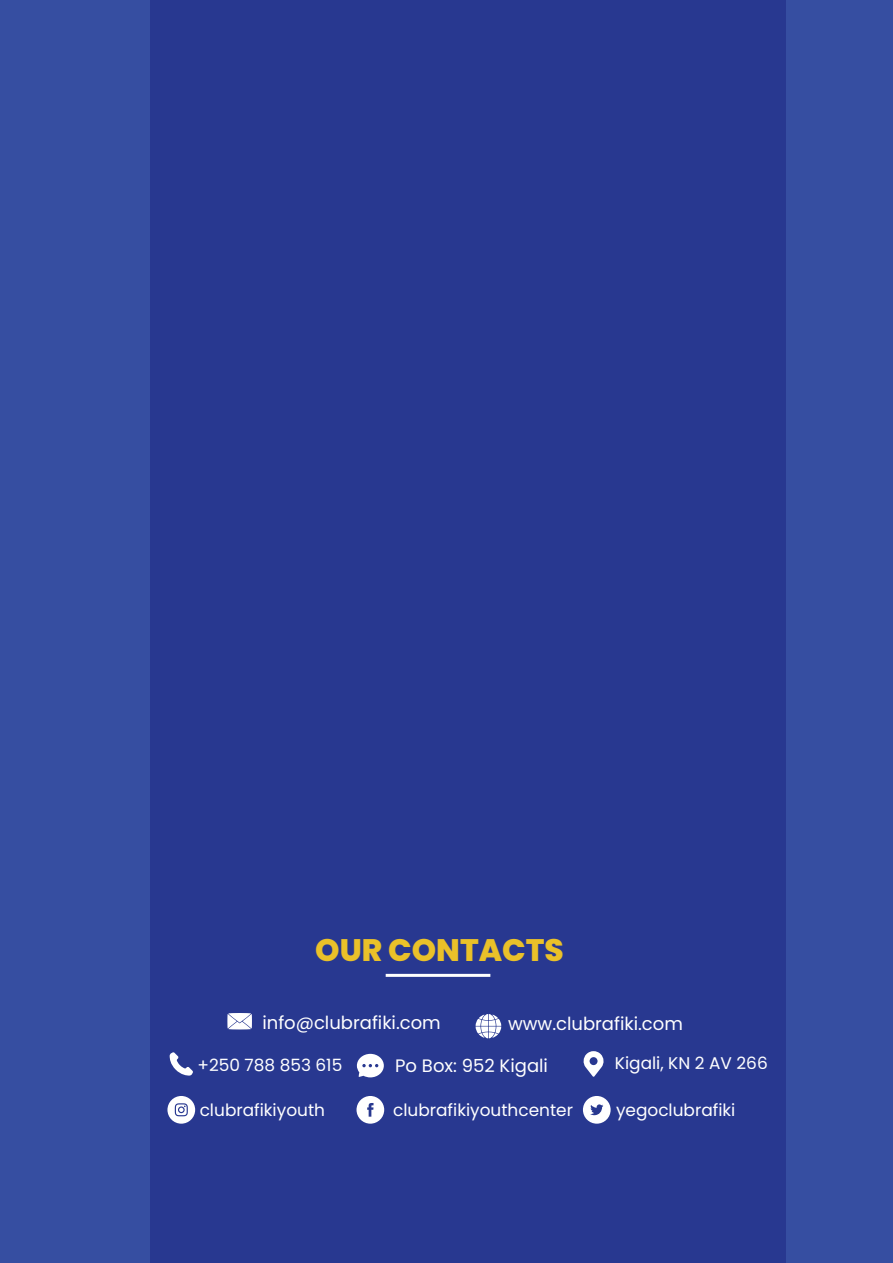
<style>
.page{position:relative;width:893px;height:1263px;background:#364ea1}
.page>*{position:absolute;margin:0;border:0;box-sizing:border-box;transform-origin:0 0}
.t1{font:800 31.05px "Poppins";color:#eac129}
.t2{font:18px "Poppins";color:#fff}
.t3{font:16.95px "Poppins";color:#fff}
</style>
<div class="page">
<div style="left:150px;top:0;width:635px;height:1263px;background:#283890"></div>
<div style="left:583px;top:1096px;width:28px;height:28px;background:#fff;border-radius:50%"></div>
<svg style="left:590px;top:1104px;width:13px;height:11px"></svg>
<div style="left:356px;top:1096px;width:28px;height:28px;background:#fff;border-radius:50%"></div>
<svg style="left:367px;top:1103px;width:6px;height:14px"></svg>
<div style="left:167px;top:1096px;width:28px;height:28px;background:#fff;border-radius:50%"></div>
<svg style="left:175px;top:1103px;width:13px;height:13px"></svg>
<hr style="left:386px;top:974px;width:104px;height:3px;background:#fff">
<svg style="left:476px;top:1014px;width:25px;height:24px"></svg>
<svg style="left:357px;top:1054px;width:27px;height:23px"></svg>
<svg style="left:583px;top:1051px;width:21px;height:26px"></svg>
<svg style="left:227px;top:1013px;width:25px;height:16px"></svg>
<svg style="left:170px;top:1052px;width:23px;height:23px"></svg>
<h1 class="t1" style="left:315px;top:932px;width:250px">OUR CONTACTS</h1>
<p class="t2" style="left:262px;top:1013px;width:180px">info@clubrafiki.com</p>
<p class="t3" style="left:197px;top:1055px;width:146px">+250 788 853 615</p>
<p class="t2" style="left:395px;top:1055px;width:154px">Po Box: 952 Kigali</p>
<p class="t3" style="left:615px;top:1053px;width:154px">Kigali, KN 2 AV 266</p>
<p class="t2" style="left:508px;top:1013px;width:176px">www.clubrafiki.com</p>
<p class="t3" style="left:200px;top:1100px;width:127px">clubrafikiyouth</p>
<p class="t3" style="left:393px;top:1100px;width:181px">clubrafikiyouthcenter</p>
<p class="t3" style="left:616px;top:1100px;width:121px">yegoclubrafiki</p>
</div>
